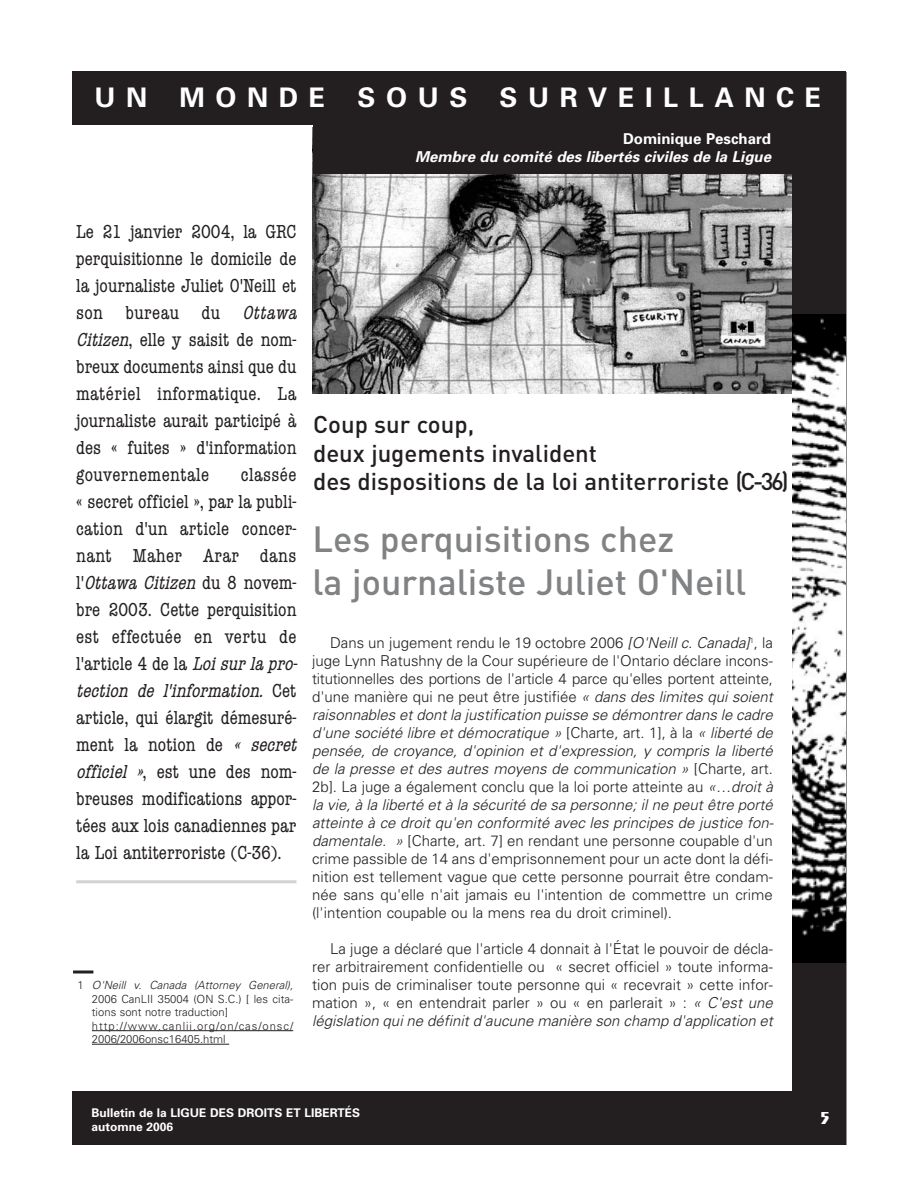
<style>
.page{position:relative;width:918px;height:1188px;background:#fff}
.page>*{position:absolute;margin:0;border:0;box-sizing:border-box;transform-origin:0 0}
.t1{font:500 36px/43.2px "DIN";color:#808284}
.t2{font:700 27px "Univers";letter-spacing:.395em;color:#fff}
.t3{font:500 24px/28.8px "DIN";color:#231f20}
.t4{font:condensed 19.5px/27px "American Typewriter";color:#231f20}
.t5{font:700 18px "Peignot";color:#fff}
.t6{font:300 15px/18px "Univers";color:#231f20}
.t7{font:italic 700 15px "Univers";color:#fff}
.t8{font:700 15px "Univers";color:#fff}
.t9{font:700 12px/14.4px "Univers";color:#fff}
.t10{font:300 11.25px/13.5px "Univers";color:#231f20}
.s1{font-style:italic}
</style>
<div class="page">
<hr style="left:846px;top:72px;width:1px;height:1073px;background:#231f20">
<div style="left:72px;top:1091px;width:772px;height:54px;background:#231f20"></div>
<img style="left:312px;top:127px;width:480px;height:266px">
<hr style="left:76px;top:880px;width:220px;height:3px;background:#d1d2d4">
<div style="left:73px;top:71px;width:773px;height:54px;background:#231f20"></div>
<div style="left:313px;top:125px;width:483px;height:49px;background:#231f20"></div>
<div style="left:792px;top:118px;width:54px;height:976px;background:#231f20"></div>
<img style="left:792px;top:314px;width:54px;height:648px">
<hr style="left:92px;top:1030px;width:67px;height:1px;background:#231f20">
<hr style="left:158px;top:1030px;width:51px;height:1px;background:#231f20">
<hr style="left:209px;top:1030px;width:84px;height:1px;background:#231f20">
<hr style="left:92px;top:1044px;width:137px;height:1px;background:#231f20">
<svg style="left:73px;top:970px;width:20px;height:4px"></svg>
<h2 class="t2" style="left:95px;top:88px;width:728px">UN MONDE SOUS SURVEILLANCE</h2>
<p class="t8" style="left:623px;top:133px;width:149px">Dominique Peschard</p>
<p class="t7" style="left:415px;top:151px;width:360px">Membre du comité des libertés civiles de la Ligue</p>
<p class="t4" style="left:76px;top:220px;width:225px">Le 21 janvier 2004, la GRC perquisitionne le domicile de la journaliste Juliet O'Neill et son bureau du <span class="s1">Ottawa<br>Citizen</span>, elle y saisit de nom&shy;breux documents ainsi que du matériel informatique. La journaliste aurait participé à des « fuites » d'information gouvernementale</p>
<p class="t4" style="left:76px;top:463px;width:225px;text-indent:165px">classée « secret officiel », par la publi&shy;cation d'un article concer&shy;nant Maher Arar dans l ' <span class="s1">Ottawa Citizen</span> d u 8 n o v e m - bre 2003. Cette perquisition est effectuée en vertu de l'article 4 de la <span class="s1">Loi sur la pro&shy;tection de l 'information.</span> C e t article, qui élargit démesuré&shy;ment la notion de <span class="s1">« secret officiel »</span>, est une des nom&shy;breuses modifications appor&shy;tées aux lois canadiennes par la Loi antiterroriste (C-36).</p>
<p class="t10" style="left:92px;top:979px;width:205px;text-indent:-15px">1 <span class="s1">O'Neill v. Canada (Attorney General), </span>2006 CanLII 35004 (ON S.C.) [ les cita&shy;tions sont notre traduction] http://www.canlii.org/on/cas/onsc/ 2006/2006onsc16405.html</p>
<h3 class="t3" style="left:313px;top:413px;width:477px">Coup sur coup,<br>deux jugements invalident<br>des dispositions de la loi antiterroriste (C-36)</h3>
<h1 class="t1" style="left:312px;top:522px;width:436px">Les perquisitions chez<br>la journaliste Juliet O'Neill</h1>
<p class="t6" style="left:312px;top:635px;width:465px;text-indent:18px">Dans un jugement rendu le 19 octobre 2006 <span class="s1">[O'Neill c. Canada]</span><sup>1</sup>, la juge Lynn Ratushny de la Cour supérieure de l'Ontario déclare incons&shy;titutionnelles des portions de l'article 4 parce qu'elles portent atteinte, d'une manière qui ne peut être justifiée <span class="s1">« dans des limites qui soient raisonnables et dont la justification puisse se démontrer dans le cadre d'une société libre et démocratique »</span> [ C h a r t e , a r t . 1 ] , à l a <span class="s1">« liberté de pensée, de croyance, d'opinion et d'expression, y compris la liberté de la presse et des autres moyens de communication »</span> [ C h a r t e , a r t .<br>2b]. La juge a également conclu que la loi porte atteinte au <span class="s1">«…droit à la vie, à la liberté et à la sécurité de sa personne; il ne peut être porté atteinte à ce droit qu'en conformité avec les principes de justice fon&shy;damentale. »</span>[Charte, art. 7] en rendant une personne coupable d'un crime passible de 14 ans d'emprisonnement pour un acte dont la défi&shy;nition est tellement vague que cette personne pourrait être condam&shy;née sans qu'elle n'ait jamais eu l'intention de commettre un crime (l'intention coupable ou la mens rea du droit criminel).</p>
<p class="t6" style="left:312px;top:941px;width:465px;text-indent:18px">La juge a déclaré que l'article 4 donnait à l'État le pouvoir de décla&shy;rer arbitrairement confidentielle ou « secret officiel » toute informa&shy;tion puis de criminaliser toute personne qui « recevrait » cette infor&shy;mation », « en entendrait parler » ou « en parlerait » : <span class="s1">« C'est une législation qui ne définit d'aucune manière son champ d'application et</span></p>
<p class="t9" style="left:92px;top:1107px;width:270px">Bulletin de la LIGUE DES DROITS ET LIBERTÉS automne 2006</p>
<p class="t5" style="left:820px;top:1111px;width:12px">5</p>
</div>
